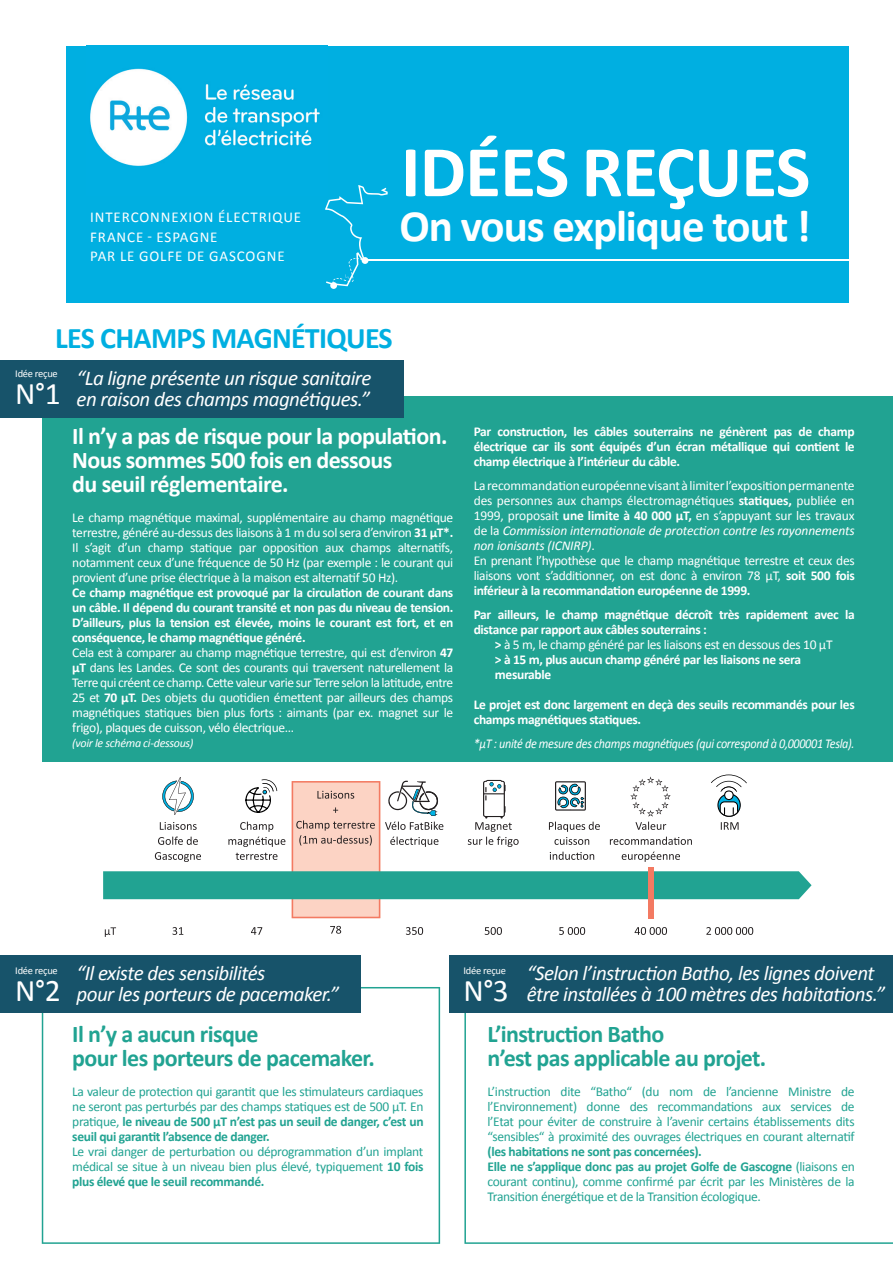
<style>
.page{position:relative;width:893px;height:1263px;background:#fff}
.page>*{position:absolute;margin:0;border:0;box-sizing:border-box;transform-origin:0 0}
.t1{font:700 73.5px "Calibri";letter-spacing:-.01em;color:#fff}
.t2{font:700 45px "Calibri";letter-spacing:-.025em;color:#fff}
.t3{font:31.5px "Calibri";color:#fff}
.t4{font:700 30px "Calibri";letter-spacing:-.025em;color:#00afe1}
.t5{font:700 24px/24px "Calibri";letter-spacing:-.025em;color:#21a392}
.t6{font:700 24px/24px "Calibri";letter-spacing:-.025em;color:#fff}
.t7{font:italic 21px/21px "Calibri";letter-spacing:-.025em;color:#fff}
.t8{font:15px/19.5px "Calibri";letter-spacing:.06em;color:#fff}
.t9{font:13.5px/15px "Calibri";letter-spacing:-.025em;color:#fff}
.t10{font:13.5px/15px "Calibri";letter-spacing:-.025em;color:#21a392;text-align:justify}
.t11{font:700 13.5px/15px "Calibri";letter-spacing:-.025em;color:#fff;text-align:justify}
.t12{font:italic 13.5px "Calibri";letter-spacing:-.025em;color:#fff;scale:.9 1}
.t13{font:italic 12px "Calibri";letter-spacing:-.025em;color:#fff}
.t14{font:10.5px "Calibri";letter-spacing:-.025em;color:#fff}
.s1{font-weight:700}
.s2{font-style:italic}
</style>
<div class="page">
<div style="left:43px;top:396px;width:850px;height:506px;background:#21a392"></div>
<div style="left:0;top:762px;width:893px;height:181px;background:#fff"></div>
<svg style="left:42px;top:987px;width:398px;height:257px"></svg>
<svg style="left:464px;top:1012px;width:429px;height:232px"></svg>
<div style="left:0;top:955px;width:361px;height:57px;background:#17536a"></div>
<div style="left:450px;top:955px;width:443px;height:57px;background:#17536a"></div>
<div style="left:66px;top:46px;width:782px;height:257px;background:#00afe1"></div>
<img style="left:87px;top:45px;width:240px;height:121px">
<div style="left:0;top:360px;width:404px;height:58px;background:#17536a"></div>
<svg style="left:172px;top:927px;width:11px;height:8px"></svg>
<svg style="left:251px;top:927px;width:11px;height:8px"></svg>
<svg style="left:330px;top:926px;width:11px;height:8px"></svg>
<svg style="left:406px;top:927px;width:17px;height:8px"></svg>
<svg style="left:485px;top:927px;width:17px;height:8px"></svg>
<svg style="left:559px;top:927px;width:26px;height:8px"></svg>
<svg style="left:635px;top:927px;width:32px;height:8px"></svg>
<svg style="left:706px;top:927px;width:47px;height:8px"></svg>
<hr style="left:366px;top:259px;width:484px;height:2px;background:#fff">
<svg style="left:103px;top:774px;width:709px;height:144px"></svg>
<svg style="left:105px;top:927px;width:11px;height:10px"></svg>
<svg style="left:325px;top:185px;width:63px;height:101px"></svg>
<div style="left:362px;top:257px;width:6px;height:7px;background:#fff;border-radius:50%"></div>
<div style="left:330px;top:282px;width:7px;height:7px;background:#fff;border-radius:50%"></div>
<p class="t8" style="left:90px;top:207px;width:212px">INTERCONNEXION ÉLECTRIQUE<br>FRANCE - ESPAGNE<br>PAR LE GOLFE DE GASCOGNE</p>
<h1 class="t1" style="left:401px;top:120px;width:411px">IDÉES REÇUES</h1>
<h2 class="t2" style="left:399px;top:194px;width:413px">On vous explique tout !</h2>
<h3 class="t4" style="left:55px;top:316px;width:339px">LES CHAMPS MAGNÉTIQUES</h3>
<p class="t14" style="left:15px;top:366px;width:44px">Idée reçue</p>
<h3 class="t3" style="left:15px;top:371px;width:47px">N°1</h3>
<h3 class="t7" style="left:77px;top:367px;width:297px">“La ligne présente un risque sanitaire en raison des champs magnétiques.”</h3>
<h3 class="t6" style="left:72px;top:423px;width:377px">Il n’y a pas de risque pour la population.<br>Nous sommes 500 fois en dessous<br>du seuil réglementaire.</h3>
<p class="t9" style="left:72px;top:510px;width:382px;text-align:justify">Le champ magnétique maximal, supplémentaire au champ magnétique terrestre, généré au-dessus des liaisons à 1 m du sol sera d’environ <span class="s1">31 μT*.<br></span>Il s’agit d’un champ statique par opposition aux champs alternatifs, notamment ceux d’une fréquence de 50 Hz (par exemple : le courant qui provient d’une prise électrique à la maison est alternatif 50 Hz).</p>
<p class="t9" style="left:72px;top:585px;width:383px"><span class="s1">Ce champ magnétique est provoqué par la circulation de courant dans un câble. Il dépend du courant transité et non pas du niveau de tension.<br>D’ailleurs, plus la tension est élevée, moins le courant est fort, et en conséquence, le champ magnétique généré.<br></span>Cela est à comparer au champ magnétique terrestre, qui est d’environ <span class="s1">47 µT</span> dans les Landes. Ce sont des courants qui traversent naturellement la Terre qui créent ce champ. Cette valeur varie sur Terre selon la latitude, entre 25 et <span class="s1">70 µT.</span> Des objets du quotidien émettent par ailleurs des champs magnétiques statiques bien plus forts : aimants (par ex. magnet sur le frigo), plaques de cuisson, vélo électrique…</p>
<p class="t13" style="left:72px;top:735px;width:123px">(voir le schéma ci-dessous)</p>
<p class="t11" style="left:474px;top:424px;width:383px">Par construction, les câbles souterrains ne génèrent pas de champ électrique car ils sont équipés d’un écran métallique qui contient le champ électrique à l’intérieur du câble.</p>
<p class="t9" style="left:474px;top:478px;width:383px">La recommandation européenne visant à limiter l’exposition permanente des personnes aux champs électromagnétiques <span class="s1">statiques,</span> publiée en 1999, proposait <span class="s1">une limite à 40 000 µT,</span> en s’appuyant sur les travaux de la <span class="s2">Commission internationale de protection contre les rayonnements non ionisants (ICNIRP)</span>.<br>En prenant l’hypothèse que le champ magnétique terrestre et ceux des liaisons vont s’additionner, on est donc à environ 78 µT, <span class="s1">soit 500 fois inférieur à la recommandation européenne de 1999.</span></p>
<p class="t11" style="left:474px;top:607px;width:383px">Par ailleurs, le champ magnétique décroît très rapidement avec la</p>
<p class="t11" style="left:474px;top:622px;width:235px">distance par rapport aux câbles souterrains :</p>
<p class="t9" style="left:495px;top:637px;width:339px"><span class="s1">&gt;</span> à 5 m, le champ généré par les liaisons est en dessous des 10 μT</p>
<p class="t11" style="left:495px;top:652px;width:307px">&gt; à 15 m, plus aucun champ généré par les liaisons ne sera</p>
<p class="t11" style="left:495px;top:667px;width:58px">mesurable</p>
<p class="t11" style="left:474px;top:697px;width:382px">Le projet est donc largement en deçà des seuils recommandés pour les champs magnétiques statiques.</p>
<p class="t12" style="left:474px;top:734px;width:425px">*μT : unité de mesure des champs magnétiques (qui correspond à 0,000001 Tesla).</p>
<p class="t14" style="left:15px;top:963px;width:44px">Idée reçue</p>
<h3 class="t3" style="left:15px;top:968px;width:47px">N°2</h3>
<h3 class="t7" style="left:77px;top:962px;width:264px">“Il existe des sensibilités<br>pour les porteurs de pacemaker.”</h3>
<h3 class="t7" style="left:527px;top:962px;width:359px">“Selon l’instruction Batho, les lignes doivent être installées à 100 mètres des habitations.”</h3>
<p class="t14" style="left:463px;top:963px;width:44px">Idée reçue</p>
<h3 class="t3" style="left:463px;top:968px;width:47px">N°3</h3>
<h3 class="t5" style="left:72px;top:1022px;width:304px">Il n’y a aucun risque<br>pour les porteurs de pacemaker.</h3>
<p class="t10" style="left:72px;top:1084px;width:353px">La valeur de protection qui garantit que les stimulateurs cardiaques ne seront pas perturbés par des champs statiques est de 500 μT. En pratique, <span class="s1">le niveau de 500 µT n’est pas un seuil de danger, c’est un seuil qui garantit l’absence de danger.</span></p>
<p class="t10" style="left:72px;top:1144px;width:353px">Le vrai danger de perturbation ou déprogrammation d’un implant médical se situe à un niveau bien plus élevé, typiquement <span class="s1">10 fois plus élevé que le seuil recommandé.</span></p>
<h3 class="t5" style="left:487px;top:1022px;width:280px">L’instruction Batho<br>n’est pas applicable au projet.</h3>
<p class="t10" style="left:487px;top:1084px;width:369px">L’instruction dite “Batho“ (du nom de l’ancienne Ministre de l’Environnement) donne des recommandations aux services de l’Etat pour éviter de construire à l’avenir certains établissements dits “sensibles“ à proximité des ouvrages électriques en courant alternatif</p>
<p class="t10" style="left:487px;top:1144px;width:369px;text-align:left"><span class="s1">(les habitations ne sont pas concernées).<br>Elle ne s’applique donc pas au projet Golfe de Gascogne</span> (liaisons en courant continu), comme confirmé par écrit par les Ministères de la Transition énergétique et de la Transition écologique.</p>
</div>
